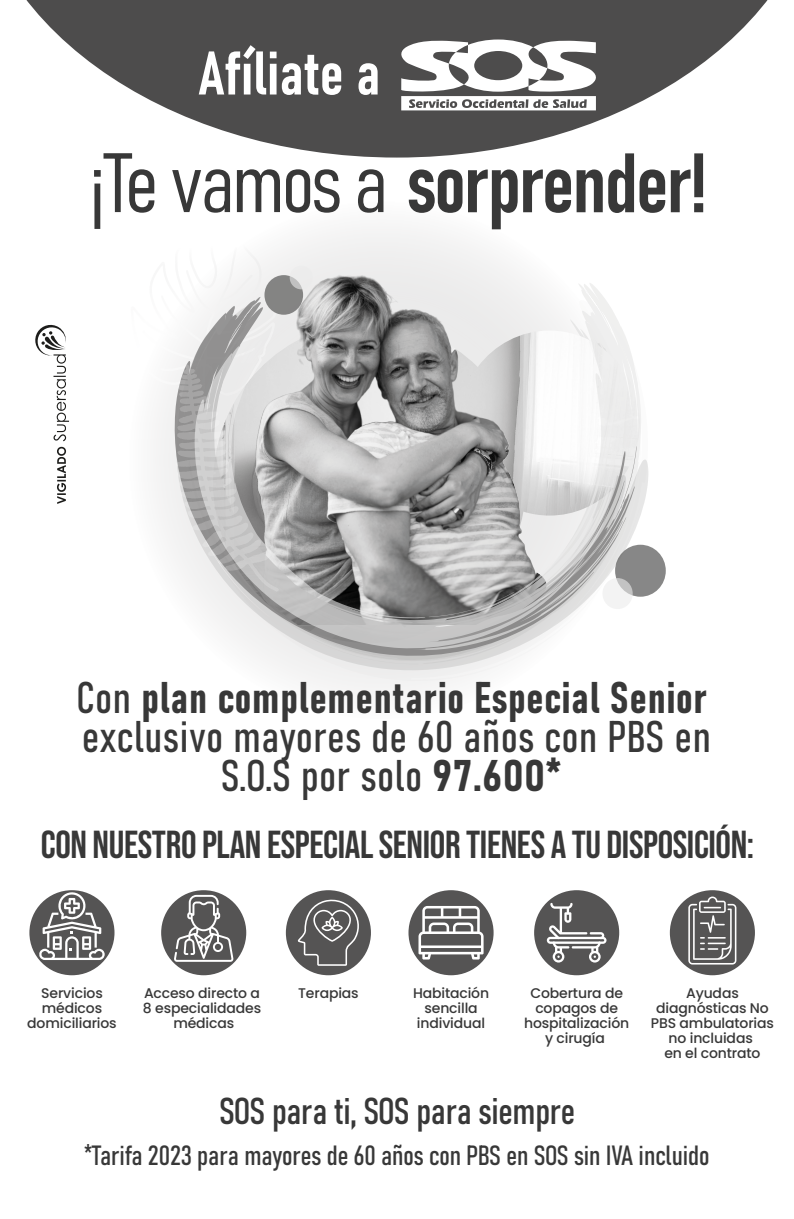
<style>
.page{position:relative;width:794px;height:1219px;background:#fff}
.page>*{position:absolute;margin:0;border:0;box-sizing:border-box;transform-origin:0 0}
.t1{font:82.9px "Bahnschrift";letter-spacing:-.025em;color:#383838}
.t2{font:60.7px "Bahnschrift";color:#fff}
.t3{font:43.8px/38.9px "Bahnschrift";letter-spacing:.015em;color:#383838;text-align:center}
.t4{font:38.9px "Bebas Neue";letter-spacing:-.01em;color:#383838}
.t5{font:36.9px "Bahnschrift";letter-spacing:-.01em;color:#383838}
.t6{font:27.5px "Bahnschrift";letter-spacing:-.005em;color:#383838}
.t7{font:500 14px/15px "Poppins";letter-spacing:-.01em;color:#383838;text-align:center}
</style>
<div class="page">
<svg style="left:155px;top:367px;width:295px;height:325px"></svg>
<svg style="left:212px;top:260px;width:22px;height:23px"></svg>
<img style="left:237px;top:229px;width:289px;height:54px">
<svg style="left:208px;top:283px;width:395px;height:14px;fill:#eee"></svg>
<svg style="left:196px;top:670px;width:290px;height:11px;fill:#f3f3f3"></svg>
<svg style="left:175px;top:297px;width:434px;height:363px;fill:#eeeded"></svg>
<svg style="left:176px;top:306px;width:472px;height:364px"></svg>
<svg style="left:195px;top:336px;width:419px;height:312px"></svg>
<svg style="left:207px;top:343px;width:408px;height:305px;background:#b8b8b8"></svg>
<div style="left:615px;top:545px;width:51px;height:52px;background:#878787;border-radius:50%"></div>
<svg style="left:602px;top:578px;width:30px;height:31px"></svg>
<svg style="left:176px;top:302px;width:103px;height:290px"></svg>
<div style="left:264px;top:275px;width:39px;height:40px;background:#848483;border-radius:50%"></div>
<svg style="left:290px;top:266px;width:23px;height:23px"></svg>
<svg style="left:26px;top:0;width:742px;height:158px;fill:#4d4c4c"></svg>
<svg style="left:35px;top:324px;width:34px;height:117px"></svg>
<svg style="left:57px;top:447px;width:9px;height:57px"></svg>
<div style="left:29px;top:890px;width:85px;height:85px;background:#555454;border-radius:50%"></div>
<svg style="left:39px;top:891px;width:66px;height:69px"></svg>
<div style="left:161px;top:890px;width:85px;height:85px;background:#555454;border-radius:50%"></div>
<svg style="left:174px;top:895px;width:59px;height:67px"></svg>
<div style="left:286px;top:890px;width:85px;height:85px;background:#555454;border-radius:50%"></div>
<svg style="left:298px;top:899px;width:62px;height:67px"></svg>
<div style="left:408px;top:890px;width:85px;height:85px;background:#555454;border-radius:50%"></div>
<svg style="left:418px;top:906px;width:65px;height:53px"></svg>
<div style="left:534px;top:890px;width:85px;height:85px;background:#555454;border-radius:50%"></div>
<svg style="left:547px;top:903px;width:59px;height:59px"></svg>
<div style="left:670px;top:890px;width:85px;height:85px;background:#555454;border-radius:50%"></div>
<svg style="left:688px;top:896px;width:48px;height:68px"></svg>
<svg style="left:399px;top:40px;width:200px;height:70px"></svg>
<h2 class="t2" style="left:198px;top:27px;width:184px">Afíliate a</h2>
<h1 class="t1" style="left:89px;top:120px;width:619px">¡Te vamos a sorprender!</h1>
<h3 class="t3" style="left:77px;top:675px;width:636px">Con plan complementario Especial Senior exclusivo mayores de 60 años con PBS en<br>S.O.S por solo 97.600*</h3>
<h3 class="t4" style="left:41px;top:822px;width:715px">CON NUESTRO PLAN ESPECIAL SENIOR TIENES A TU DISPOSICIÓN:</h3>
<p class="t7" style="left:27px;top:985px;width:91px">Servicios médicos domiciliarios</p>
<p class="t7" style="left:143px;top:985px;width:120px">Acceso directo a<br>8 especialidades médicas</p>
<p class="t7" style="left:298px;top:985px;width:62px">Terapias</p>
<p class="t7" style="left:413px;top:985px;width:78px">Habitación sencilla individual</p>
<p class="t7" style="left:524px;top:985px;width:107px">Cobertura de copagos de hospitalización y cirugía</p>
<p class="t7" style="left:651px;top:985px;width:125px">Ayudas diagnósticas No<br>PBS ambulatorias no incluidas<br>en el contrato</p>
<h3 class="t5" style="left:219px;top:1083px;width:358px">SOS para ti, SOS para siempre</h3>
<h3 class="t6" style="left:84px;top:1135px;width:627px">*Tarifa 2023 para mayores de 60 años con PBS en SOS sin IVA incluido</h3>
</div>
